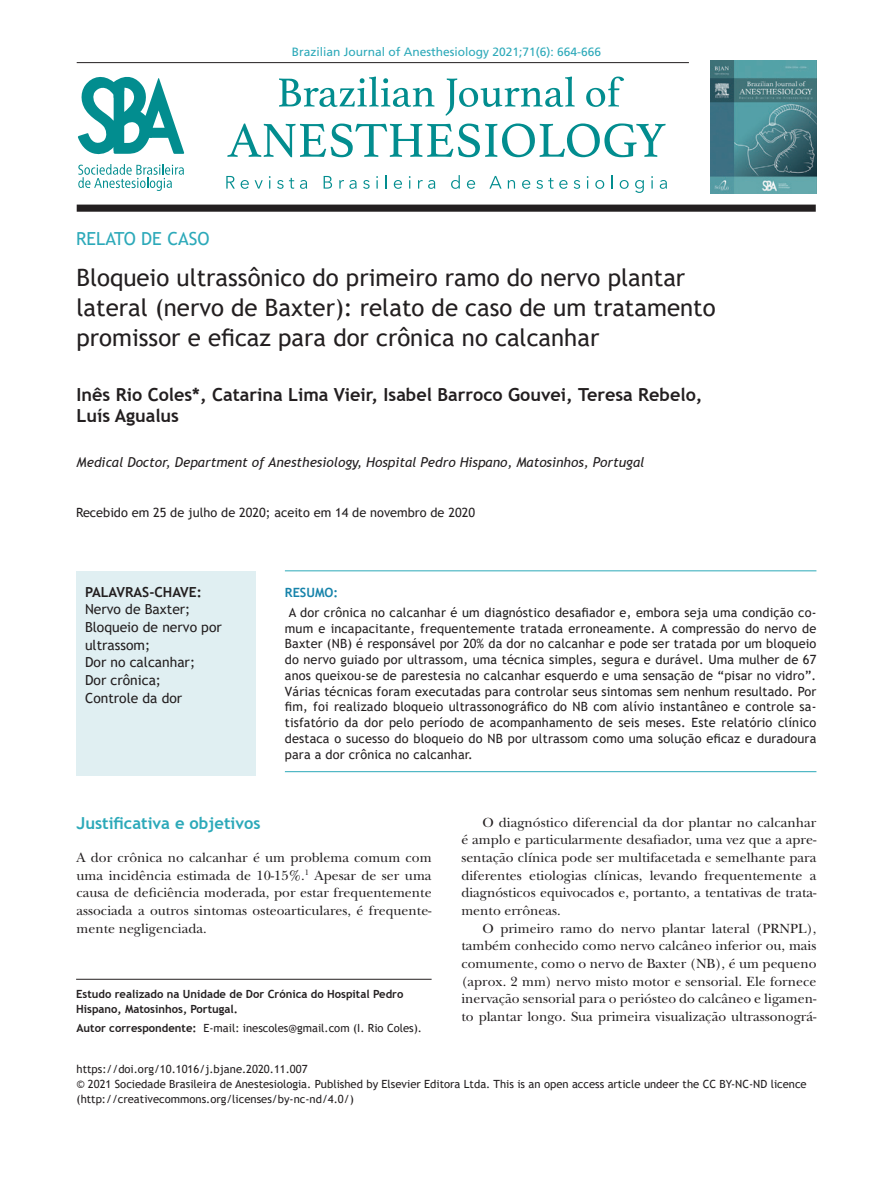
<style>
.page{position:relative;width:893px;height:1191px;background:#fff}
.page>*{position:absolute;margin:0;border:0;box-sizing:border-box;transform-origin:0 0}
.t1{font:24px/30px "Trebuchet MS";color:#231f20}
.t2{font:700 18px/21px "Trebuchet MS";color:#231f20}
.t3{font:18px "Trebuchet MS";color:#2ca9b9}
.t4{font:700 16.5px "Trebuchet MS";color:#2ca9b9}
.t5{font:13.8px/17.7px "New Baskerville Std";color:#231f20;text-align:justify}
.t6{font:13.8px/17.7px "Trebuchet MS";color:#231f20}
.t7{font:700 13.8px "Trebuchet MS";color:#231f20}
.t8{font:italic 13.5px "Trebuchet MS";color:#231f20}
.t9{font:12.75px/15.8px "Trebuchet MS";letter-spacing:.01em;color:#231f20;text-align:justify}
.t10{font:700 12.75px "Trebuchet MS";color:#1683aa}
.t11{font:12px "Frutiger LT Std";color:#2ca9b9}
.t12{font:11.25px/15px "Trebuchet MS";color:#231f20}
.t13{font:700 11.25px/15px "Trebuchet MS";color:#231f20}
.s1{font-weight:700}
</style>
<div class="page">
<hr style="left:77px;top:62px;width:612px;height:1px;background:#231f20">
<svg style="left:78px;top:77px;width:106px;height:114px"></svg>
<svg style="left:279px;top:77px;width:155px;height:30px"></svg>
<svg style="left:446px;top:77px;width:129px;height:39px"></svg>
<svg style="left:586px;top:77px;width:38px;height:30px"></svg>
<svg style="left:227px;top:123px;width:439px;height:34px"></svg>
<img style="left:710px;top:61px;width:106px;height:133px">
<div style="left:77px;top:205px;width:739px;height:7px;background:#231f20"></div>
<svg style="left:226px;top:176px;width:9px;height:13px"></svg>
<svg style="left:241px;top:180px;width:8px;height:9px"></svg>
<svg style="left:255px;top:180px;width:8px;height:9px"></svg>
<svg style="left:269px;top:176px;width:2px;height:13px"></svg>
<svg style="left:277px;top:178px;width:17px;height:11px"></svg>
<svg style="left:300px;top:180px;width:7px;height:9px"></svg>
<svg style="left:324px;top:176px;width:8px;height:13px"></svg>
<svg style="left:339px;top:180px;width:18px;height:9px"></svg>
<svg style="left:363px;top:180px;width:7px;height:9px"></svg>
<svg style="left:376px;top:176px;width:2px;height:13px"></svg>
<svg style="left:385px;top:175px;width:2px;height:14px"></svg>
<svg style="left:394px;top:180px;width:8px;height:9px"></svg>
<svg style="left:409px;top:176px;width:2px;height:13px"></svg>
<svg style="left:418px;top:180px;width:17px;height:9px"></svg>
<svg style="left:451px;top:175px;width:9px;height:14px"></svg>
<svg style="left:467px;top:180px;width:8px;height:9px"></svg>
<svg style="left:489px;top:176px;width:13px;height:13px"></svg>
<svg style="left:508px;top:180px;width:7px;height:9px"></svg>
<svg style="left:522px;top:180px;width:8px;height:9px"></svg>
<svg style="left:536px;top:178px;width:31px;height:11px"></svg>
<svg style="left:574px;top:180px;width:6px;height:9px"></svg>
<svg style="left:595px;top:180px;width:9px;height:9px"></svg>
<svg style="left:611px;top:175px;width:2px;height:14px"></svg>
<svg style="left:620px;top:180px;width:9px;height:9px"></svg>
<svg style="left:635px;top:180px;width:9px;height:13px"></svg>
<svg style="left:651px;top:176px;width:2px;height:13px"></svg>
<svg style="left:660px;top:180px;width:7px;height:9px"></svg>
<div style="left:77px;top:571px;width:179px;height:205px;background:#e0eff2"></div>
<hr style="left:285px;top:570px;width:531px;height:1px;background:#2ca9b9">
<hr style="left:285px;top:771px;width:531px;height:1px;background:#2ca9b9">
<hr style="left:76px;top:979px;width:356px;height:1px;background:#231f20">
<h2 class="t3" style="left:76px;top:227px;width:135px">RELATO DE CASO</h2>
<p class="t11" style="left:292px;top:44px;width:311px">Brazilian Journal of Anesthesiology 2021;71(6): 664-666</p>
<h1 class="t1" style="left:77px;top:262px;width:640px">Bloqueio ultrassônico do primeiro ramo do nervo plantar lateral (nervo de Baxter): relato de caso de um tratamento promissor e eficaz para dor crônica no calcanhar</h1>
<h2 class="t2" style="left:77px;top:384px;width:627px">Inês Rio Coles*, Catarina Lima Vieir, Isabel Barroco Gouvei, Teresa Rebelo,<br>Luís Agualus</h2>
<p class="t8" style="left:77px;top:454px;width:569px">Medical Doctor, Department of Anesthesiology, Hospital Pedro Hispano, Matosinhos, Portugal</p>
<p class="t9" style="left:76px;top:504px;width:400px">Recebido em 25 de julho de 2020; aceito em 14 de novembro de 2020</p>
<p class="t7" style="left:85px;top:583px;width:118px">PALAVRAS-CHAVE:</p>
<p class="t6" style="left:85px;top:600px;width:138px">Nervo de Baxter;<br>Bloqueio de nervo por ultrassom;<br>Dor no calcanhar;<br>Dor crônica;<br>Controle da dor</p>
<p class="t10" style="left:285px;top:584px;width:55px">RESUMO:</p>
<p class="t9" style="left:285px;top:604px;width:533px">A dor crônica no calcanhar é um diagnóstico desafiador e, embora seja uma condição co&shy;mum e incapacitante, frequentemente tratada erroneamente. A compressão do nervo de Baxter (NB) é responsável por 20% da dor no calcanhar e pode ser tratada por um bloqueio do nervo guiado por ultrassom, uma técnica simples, segura e durável. Uma mulher de 67 anos queixou-se de parestesia no calcanhar esquerdo e uma sensação de “pisar no vidro”.<br>Várias técnicas foram executadas para controlar seus sintomas sem nenhum resultado. Por fim, foi realizado bloqueio ultrassonográfico do NB com alívio instantâneo e controle sa&shy;tisfatório da dor pelo período de acompanhamento de seis meses. Este relatório clínico destaca o sucesso do bloqueio do NB por ultrassom como uma solução eficaz e duradoura para a dor crônica no calcanhar.</p>
<p class="t4" style="left:77px;top:813px;width:186px">Justificativa e objetivos</p>
<p class="t5" style="left:77px;top:848px;width:357px">A dor crônica no calcanhar é um problema comum com uma incidência estimada de 10-15%.<sup>1</sup> Apesar de ser uma causa de deficiência moderada, por estar frequentemente associada a outros sintomas osteoarticulares, é frequente&shy;mente negligenciada.</p>
<p class="t13" style="left:76px;top:987px;width:329px">Estudo realizado na Unidade de Dor Crónica do Hospital Pedro<br>Hispano, Matosinhos, Portugal.</p>
<p class="t12" style="left:77px;top:1020px;width:347px"><span class="s1">Autor correspondente:</span> E-mail: inescoles@gmail.com (I. Rio Coles).</p>
<p class="t5" style="left:461px;top:813px;width:357px;text-indent:21px">O diagnóstico diferencial da dor plantar no calcanhar é amplo e particularmente desafiador, uma vez que a apre&shy;sentação clínica pode ser multifacetada e semelhante para diferentes etiologias clínicas, levando frequentemente a diagnósticos equivocados e, portanto, a tentativas de trata&shy;mento errôneas.</p>
<p class="t5" style="left:461px;top:919px;width:357px;text-indent:21px">O primeiro ramo do nervo plantar lateral (PRNPL), também conhecido como nervo calcâneo inferior ou, mais comumente, como o nervo de Baxter (NB), é um pequeno (aprox. 2 mm) nervo misto motor e sensorial. Ele fornece inervação sensorial para o periósteo do calcâneo e ligamen&shy;to plantar longo. Sua primeira visualização ultrassonográ-</p>
<p class="t12" style="left:77px;top:1061px;width:732px">https://doi.org/10.1016/j.bjane.2020.11.007<br>© 2021 Sociedade Brasileira de Anestesiologia. Published by Elsevier Editora Ltda. This is an open access article undeer the CC BY-NC-ND licence (http://creativecommons.org/licenses/by-nc-nd/4.0/)</p>
</div>
